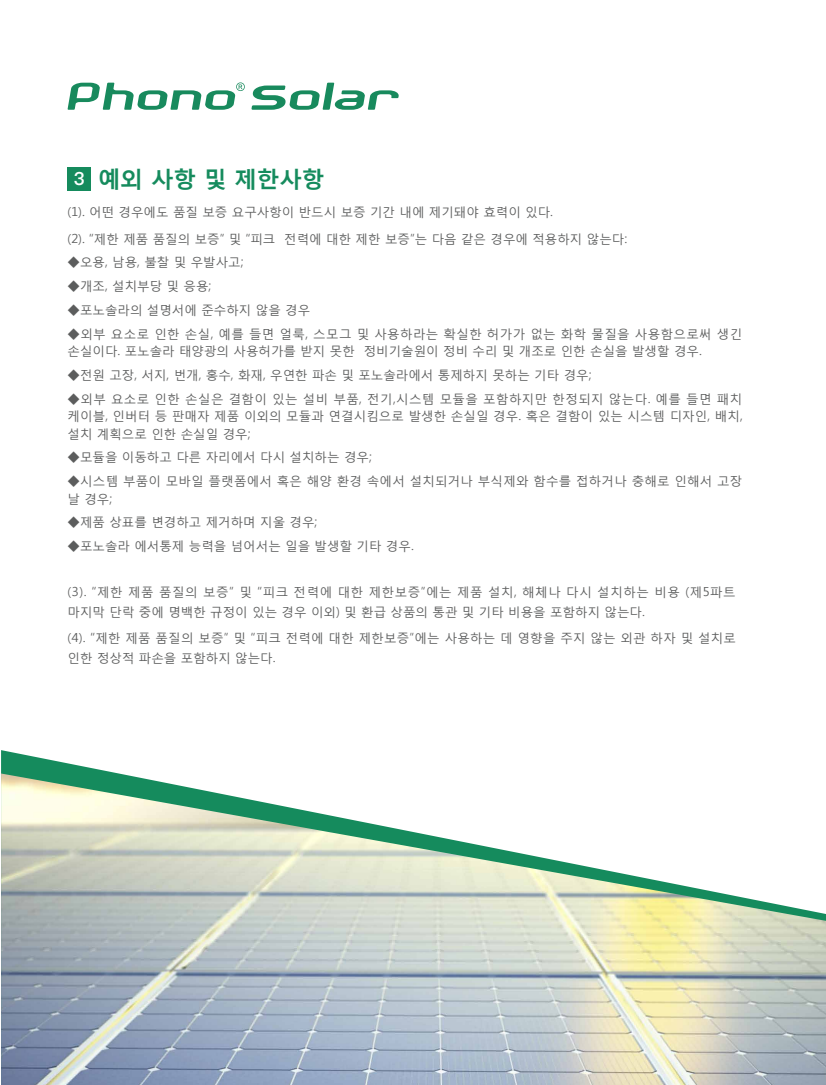
<style>
.page{position:relative;width:826px;height:1085px;background:#fff}
.page>*{position:absolute;margin:0;border:0;box-sizing:border-box;transform-origin:0 0}
.t1{font:700 22.5px "Malgun Gothic";color:#158b5d}
.t2{font:12.5px/17.5px "Malgun Gothic";color:#5c5d5d}
.t3{font:12.5px/20px "Malgun Gothic";letter-spacing:.04em;color:#5c5d5d}
.t4{font:12.5px/20px "Malgun Gothic";letter-spacing:.02em;color:#5c5d5d}
.s1{font-family:"Ping Fang Hei TC W8 Proportional";font-weight:400;font-size:18.12px;color:#fff}
</style>
<div class="page">
<svg style="left:1px;top:750px;width:115px;height:23px"></svg>
<img style="left:1px;top:773px;width:825px;height:311px">
<svg style="left:251px;top:83px;width:148px;height:27px"></svg>
<svg style="left:68px;top:82px;width:177px;height:28px"></svg>
<div style="left:68px;top:167px;width:23px;height:23px;background:#158b5d"></div>
<h1 class="t1" style="left:74px;top:165px;width:252px"><span class="s1">3</span> 예외 사항 및 제한사항</h1>
<p class="t2" style="left:68px;top:199px;width:561px;line-height:26.2px">(1). 어떤 경우에도 품질 보증 요구사항이 반드시 보증 기간 내에 제기돼야 효력이 있다.<br>(2). “제한 제품 품질의 보증” 및 “피크 전력에 대한 제한 보증”는 다음 같은 경우에 적용하지 않는다:</p>
<p class="t2" style="left:68px;top:253px;width:177px">◆오용, 남용, 불찰 및 우발사고;</p>
<p class="t2" style="left:68px;top:277px;width:145px">◆개조, 설치부당 및 응용;</p>
<p class="t2" style="left:68px;top:301px;width:244px">◆포노솔라의 설명서에 준수하지 않을 경우</p>
<p class="t2" style="left:68px;top:324px;width:676px">◆외부 요소로 인한 손실, 예를 들면 얼룩, 스모그 및 사용하라는 확실한 허가가 없는 화학 물질을 사용함으로써 생긴 손실이다. 포노솔라 태양광의 사용허가를 받지 못한 정비기술원이 정비 수리 및 개조로 인한 손실을 발생할 경우.</p>
<p class="t2" style="left:68px;top:366px;width:525px">◆전원 고장, 서지, 번개, 홍수, 화재, 우연한 파손 및 포노솔라에서 통제하지 못하는 기타 경우;</p>
<p class="t2" style="left:68px;top:389px;width:676px;text-align:justify">◆외부 요소로 인한 손실은 결함이 있는 설비 부품, 전기,시스템 모듈을 포함하지만 한정되지 않는다. 예를 들면 패치 케이블, 인버터 등 판매자 제품 이외의 모듈과 연결시킴으로 발생한 손실일 경우. 혹은 결함이 있는 시스템 디자인, 배치, 설치 계획으로 인한 손실일 경우;</p>
<p class="t2" style="left:68px;top:448px;width:306px">◆모듈을 이동하고 다른 자리에서 다시 설치하는 경우;</p>
<p class="t2" style="left:68px;top:472px;width:676px">◆시스템 부품이 모바일 플랫폼에서 혹은 해양 환경 속에서 설치되거나 부식제와 함수를 접하거나 충해로 인해서 고장 날 경우;</p>
<p class="t2" style="left:68px;top:513px;width:251px">◆제품 상표를 변경하고 제거하며 지울 경우;</p>
<p class="t2" style="left:68px;top:537px;width:348px">◆포노솔라 에서통제 능력을 넘어서는 일을 발생할 기타 경우.</p>
<p class="t3" style="left:68px;top:581px;width:669px">(3). “제한 제품 품질의 보증” 및 “피크 전력에 대한 제한보증”에는 제품 설치, 해체나 다시 설치하는 비용 (제5파트 마지막 단락 중에 명백한 규정이 있는 경우 이외) 및 환급 상품의 통관 및 기타 비용을 포함하지 않는다.</p>
<p class="t4" style="left:68px;top:628px;width:670px">(4). “제한 제품 품질의 보증” 및 “피크 전력에 대한 제한보증”에는 사용하는 데 영향을 주지 않는 외관 하자 및 설치로 인한 정상적 파손을 포함하지 않는다.</p>
</div>
